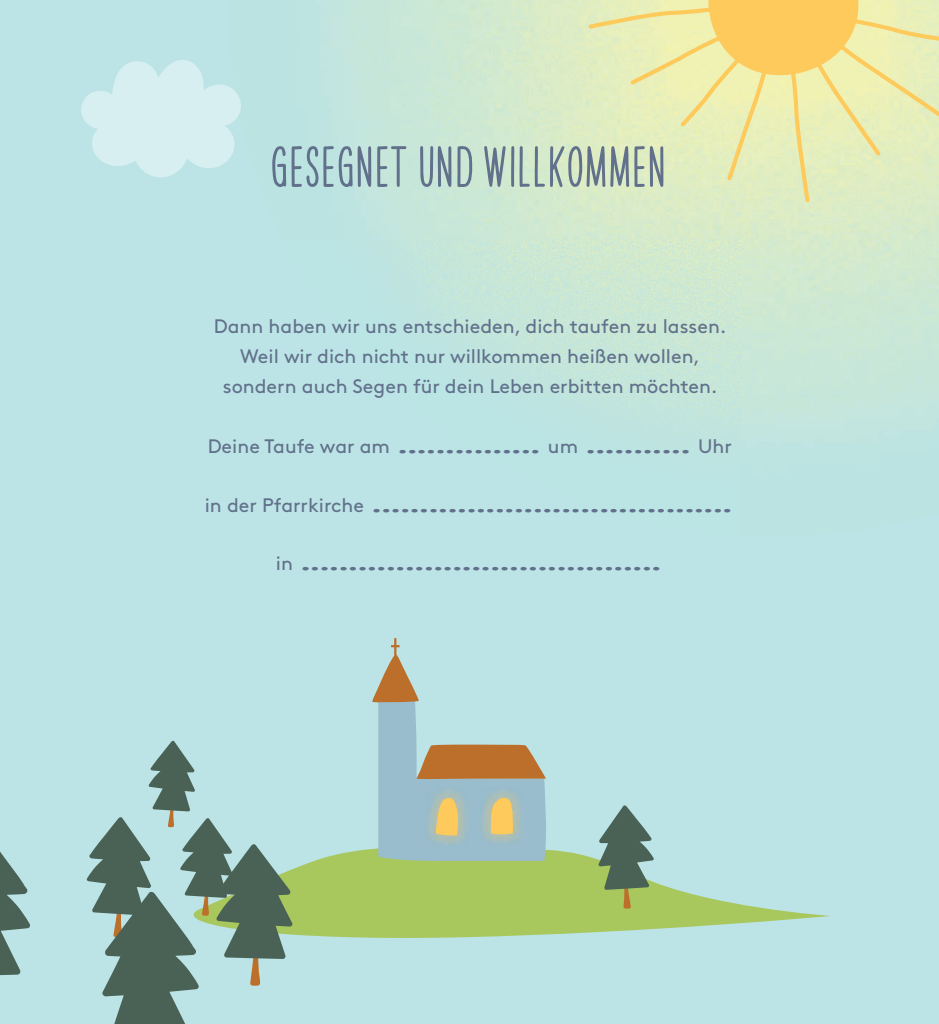
<style>
.page{position:relative;width:939px;height:1024px;background:#bce4e6}
.page>*{position:absolute;margin:0;border:0;box-sizing:border-box;transform-origin:0 0}
.t1{font:700 51px "HAVEANICEDAY Tall";letter-spacing:.03em;color:#62718b}
.t2{font:expanded 19.5px "Komika Title";color:#62718b}
.t3{font:19.5px/30px "Brown Std";color:#62718b;text-align:center}
.s1{font-family:"Brown Std";font-stretch:normal}
</style>
<div class="page">
<svg style="left:293px;top:849px;width:537px;height:89px;fill:#a8c75d"></svg>
<img style="left:349px;top:0;width:392px;height:240px">
<img style="left:741px;top:204px;width:198px;height:212px">
<img style="left:377px;top:240px;width:365px;height:99px">
<img style="left:460px;top:339px;width:282px;height:49px">
<img style="left:537px;top:388px;width:205px;height:49px">
<svg style="left:81px;top:60px;width:160px;height:118px"></svg>
<svg style="left:598px;top:805px;width:56px;height:104px"></svg>
<svg style="left:372px;top:638px;width:176px;height:223px"></svg>
<svg style="left:86px;top:740px;width:207px;height:284px"></svg>
<svg style="left:0;top:852px;width:30px;height:124px"></svg>
<svg style="left:586px;top:0;width:353px;height:204px;background:#eae8ab"></svg>
<h1 class="t1" style="left:272px;top:137px;width:397px">GESEGNET UND WILLKOMMEN</h1>
<p class="t3" style="left:214px;top:312px;width:514px">Dann haben wir uns entschieden, dich taufen zu lassen.<br>Weil wir dich nicht nur willkommen heißen wollen, sondern auch Segen für dein Leben erbitten möchten.</p>
<p class="t2" style="left:208px;top:431px;width:526px"><span class="s1">Deine Taufe war am</span> ............... <span class="s1">um</span> ........... <span class="s1">Uhr</span></p>
<p class="t2" style="left:205px;top:490px;width:531px"><span class="s1">in der Pfarrkirche</span> ......................................</p>
<p class="t2" style="left:276px;top:548px;width:389px"><span class="s1">in</span> ......................................</p>
</div>
